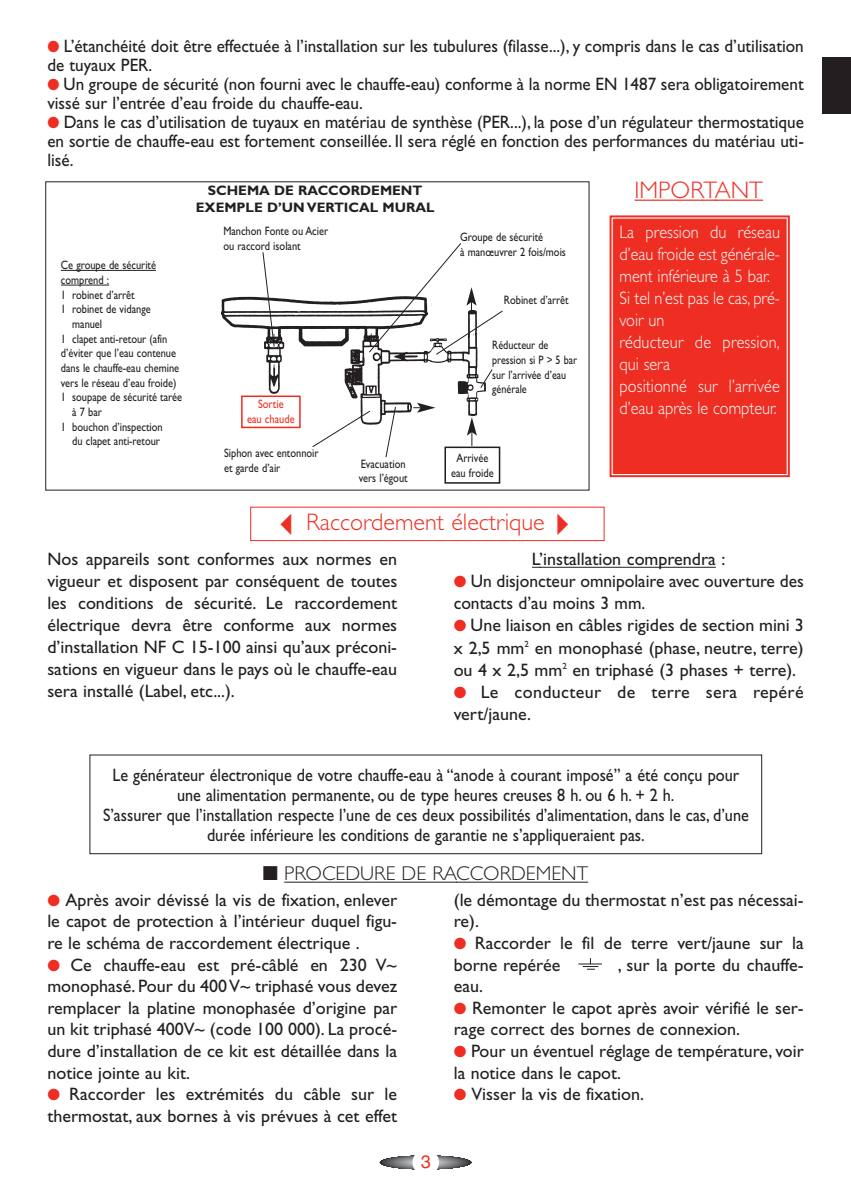
<style>
.page{position:relative;width:851px;height:1191px;background:#fff}
.page>*{position:absolute;margin:0;border:0;box-sizing:border-box;transform-origin:0 0}
.t1{font:300 24px "Gill Sans";color:#ee2e22}
.t2{font:300 20px "Gill Sans";color:#231f20}
.t3{font:18px/21.6px "Gill Sans";color:#231f20}
.t4{font:18px/19px "Gill Sans";color:#231f20;scale:.95 1}
.t5{font:18px/20px "Gill Sans";color:#231f20;text-align:center;scale:.9 1}
.t6{font:300 18px/22px "Gill Sans";color:#fff;scale:.9 1}
.t7{font:18px/22px "Gill Sans";letter-spacing:.02em;color:#231f20}
.t8{font:18px "Helvetica";color:#ee2e22}
.t9{font:700 13.8px/16.6px "Gill Sans";color:#231f20;text-align:center}
.t10{font:12.2px/14.6px "Gill Sans";color:#231f20;scale:.85 1}
.t11{font:12.2px/14.6px "Gill Sans";color:#231f20;scale:.83 1}
.t12{font:12.2px/14.6px "Gill Sans";color:#ee2e22;text-align:center;scale:.85 1}
.s1{color:#ee2e22}
</style>
<div class="page">
<svg style="left:380px;top:1155px;width:91px;height:14px"></svg>
<div style="left:412px;top:1149px;width:27px;height:26px;background:#fff;border-radius:50%"></div>
<div style="left:613px;top:219px;width:173px;height:254px;background:#ee2e22"></div>
<div style="left:609px;top:215px;width:180px;height:262px;border:2px solid #ee2e22"></div>
<div style="left:612px;top:219px;width:174px;height:255px;border:1px solid #ee2e22"></div>
<img style="left:221px;top:296px;width:265px;height:129px">
<svg style="left:61px;top:270px;width:24px;height:1px"></svg>
<hr style="left:85px;top:270px;width:71px;height:1px;background:#231f20">
<svg style="left:61px;top:285px;width:48px;height:1px"></svg>
<div style="left:242px;top:397px;width:57px;height:30px;background:#fff"></div>
<div style="left:241px;top:395px;width:59px;height:33px;border:2px solid #ee2e22"></div>
<div style="left:444px;top:446px;width:56px;height:38px;border:2px solid #231f20"></div>
<svg style="left:467px;top:417px;width:10px;height:29px"></svg>
<svg style="left:413px;top:403px;width:22px;height:10px"></svg>
<svg style="left:311px;top:410px;width:60px;height:37px"></svg>
<svg style="left:385px;top:406px;width:11px;height:52px"></svg>
<svg style="left:262px;top:252px;width:13px;height:96px"></svg>
<svg style="left:479px;top:368px;width:14px;height:21px"></svg>
<svg style="left:368px;top:243px;width:135px;height:112px"></svg>
<hr style="left:634px;top:200px;width:70px;height:1px;background:#ee2e22">
<hr style="left:714px;top:200px;width:48px;height:1px;background:#ee2e22">
<svg style="left:284px;top:881px;width:21px;height:1px"></svg>
<hr style="left:305px;top:881px;width:152px;height:1px;background:#231f20">
<hr style="left:456px;top:881px;width:132px;height:1px;background:#231f20">
<svg style="left:578px;top:958px;width:24px;height:11px"></svg>
<div style="left:89px;top:754px;width:673px;height:100px;border:1px solid #231f20"></div>
<div style="left:250px;top:507px;width:354px;height:34px;border:1px solid #ee2e22"></div>
<hr style="left:539px;top:567px;width:135px;height:1px;background:#231f20">
<hr style="left:674px;top:567px;width:41px;height:1px;background:#231f20">
<div style="left:822px;top:57px;width:28px;height:56px;background:#231f20"></div>
<p class="t4" style="left:47px;top:38px;width:797px"><span class="s1">●</span> L’étanchéité doit être effectuée à l’installation sur les tubulures (filasse...), y compris dans le cas d’utilisation de tuyaux PER.</p>
<p class="t4" style="left:47px;top:76px;width:797px"><span class="s1">●</span> Un groupe de sécurité (non fourni avec le chauffe-eau) conforme à la norme EN 1487 sera obligatoirement vissé sur l’entrée d’eau froide du chauffe-eau.</p>
<p class="t4" style="left:47px;top:114px;width:797px;text-align:justify"><span class="s1">●</span> Dans le cas d’utilisation de tuyaux en matériau de synthèse (PER...), la pose d’un régulateur thermostatique en sortie de chauffe-eau est fortement conseillée. Il sera réglé en fonction des performances du matériau uti&shy;lisé.</p>
<p class="t10" style="left:61px;top:259px;width:113px">Ce groupe de sécurité</p>
<p class="t10" style="left:61px;top:273px;width:58px">comprend :</p>
<p class="t10" style="left:61px;top:288px;width:88px">1 robinet d’arrêt</p>
<p class="t10" style="left:61px;top:303px;width:107px">1 robinet de vidange</p>
<p class="t10" style="left:72px;top:317px;width:37px">manuel</p>
<p class="t10" style="left:61px;top:332px;width:127px">1 clapet anti-retour (afin</p>
<p class="t10" style="left:61px;top:347px;width:137px">d’éviter que l’eau contenue</p>
<p class="t10" style="left:61px;top:362px;width:141px">dans le chauffe-eau chemine</p>
<p class="t10" style="left:61px;top:376px;width:137px">vers le réseau d’eau froide)</p>
<p class="t10" style="left:61px;top:391px;width:144px">1 soupape de sécurité tarée</p>
<p class="t10" style="left:72px;top:406px;width:36px">à 7 bar</p>
<p class="t10" style="left:61px;top:420px;width:121px">1 bouchon d’inspection</p>
<p class="t10" style="left:72px;top:435px;width:105px">du clapet anti-retour</p>
<p class="t9" style="left:196px;top:184px;width:240px">SCHEMA DE RACCORDEMENT<br>EXEMPLE D’UN VERTICAL MURAL</p>
<p class="t10" style="left:223px;top:225px;width:125px">Manchon Fonte ou Acier ou raccord isolant</p>
<p class="t12" style="left:247px;top:398px;width:57px">Sortie<br>eau chaude</p>
<p class="t10" style="left:224px;top:447px;width:113px">Siphon avec entonnoir et garde d’air</p>
<p class="t10" style="left:359px;top:457px;width:59px">Evacuation vers l’égout</p>
<p class="t10" style="left:460px;top:231px;width:126px">Groupe de sécurité<br>à manœuvrer 2 fois/mois</p>
<p class="t10" style="left:503px;top:293px;width:78px">Robinet d’arrêt</p>
<p class="t11" style="left:492px;top:339px;width:104px">Réducteur de pression si P &gt; 5 bar sur l’arrivée d’eau générale</p>
<p class="t10" style="left:451px;top:452px;width:52px;text-align:center">Arrivée eau froide</p>
<h1 class="t1" style="left:634px;top:181px;width:130px">IMPORTANT</h1>
<p class="t6" style="left:619px;top:222px;width:180px">La pression du réseau d’eau froide est générale&shy;ment inférieure à 5 bar.<br>Si tel n’est pas le cas, pré&shy;voir un<br>réducteur de pression, qui sera<br>positionné sur l’arrivée d’eau après le compteur.</p>
<h1 class="t1" style="left:272px;top:513px;width:308px">✓Raccordement électrique✔</h1>
<p class="t3" style="left:47px;top:550px;width:351px;text-align:justify">Nos appareils sont conformes aux normes en vigueur et disposent par conséquent de toutes les conditions de sécurité. Le raccordement électrique devra être conforme aux normes d’installation NF C 15-100 ainsi qu’aux préconi&shy;sations en vigueur dans le pays où le chauffe-eau sera installé (Label, etc...).</p>
<p class="t3" style="left:532px;top:550px;width:195px">L’installation comprendra :</p>
<p class="t3" style="left:453px;top:572px;width:351px"><span class="s1">●</span> Un disjoncteur omnipolaire avec ouverture des contacts d’au moins 3 mm.</p>
<p class="t3" style="left:453px;top:616px;width:351px;text-align:justify"><span class="s1">●</span> Une liaison en câbles rigides de section mini 3 x 2,5 mm<sup>2</sup> en monophasé (phase, neutre, terre) ou 4 x 2,5 mm<sup>2</sup> en triphasé (3 phases + terre).</p>
<p class="t7" style="left:453px;top:682px;width:351px"><span class="s1">●</span> Le conducteur de terre sera repéré vert/jaune.</p>
<p class="t5" style="left:103px;top:767px;width:719px">Le générateur électronique de votre chauffe-eau à “anode à courant imposé” a été conçu pour une alimentation permanente, ou de type heures creuses 8 h. ou 6 h. + 2 h.<br>S’assurer que l’installation respecte l’une de ces deux possibilités d’alimentation, dans le cas, d’une durée inférieure les conditions de garantie ne s’appliqueraient pas.</p>
<p class="t2" style="left:263px;top:866px;width:327px">■ PROCEDURE DE RACCORDEMENT</p>
<p class="t3" style="left:47px;top:890px;width:351px;text-align:justify"><span class="s1">●</span> Après avoir dévissé la vis de fixation, enlever le capot de protection à l’intérieur duquel figu&shy;re le schéma de raccordement électrique .</p>
<p class="t3" style="left:47px;top:955px;width:351px;text-align:justify"><span class="s1">●</span> Ce chauffe-eau est pré-câblé en 230 V~ monophasé. Pour du 400 V~ triphasé vous devez remplacer la platine monophasée d’origine par un kit triphasé 400V~ (code 100 000). La procé&shy;dure d’installation de ce kit est détaillée dans la notice jointe au kit.</p>
<p class="t3" style="left:47px;top:1085px;width:351px"><span class="s1">●</span> Raccorder les extrémités du câble sur le thermostat, aux bornes à vis prévues à cet effet</p>
<p class="t3" style="left:454px;top:890px;width:351px">(le démontage du thermostat n’est pas nécessai&shy;re).</p>
<p class="t3" style="left:454px;top:933px;width:351px"><span class="s1">●</span> Raccorder le fil de terre vert/jaune sur la borne repérée</p>
<p class="t3" style="left:617px;top:955px;width:187px">, sur la porte du chauffe-</p>
<p class="t3" style="left:454px;top:977px;width:31px">eau.</p>
<p class="t3" style="left:454px;top:998px;width:351px"><span class="s1">●</span> Remonter le capot après avoir vérifié le ser&shy;rage correct des bornes de connexion.</p>
<p class="t3" style="left:454px;top:1041px;width:351px"><span class="s1">●</span> Pour un éventuel réglage de température, voir la notice dans le capot.</p>
<p class="t3" style="left:454px;top:1085px;width:192px"><span class="s1">●</span> Visser la vis de fixation.</p>
<p class="t8" style="left:421px;top:1155px;width:12px">3</p>
</div>
